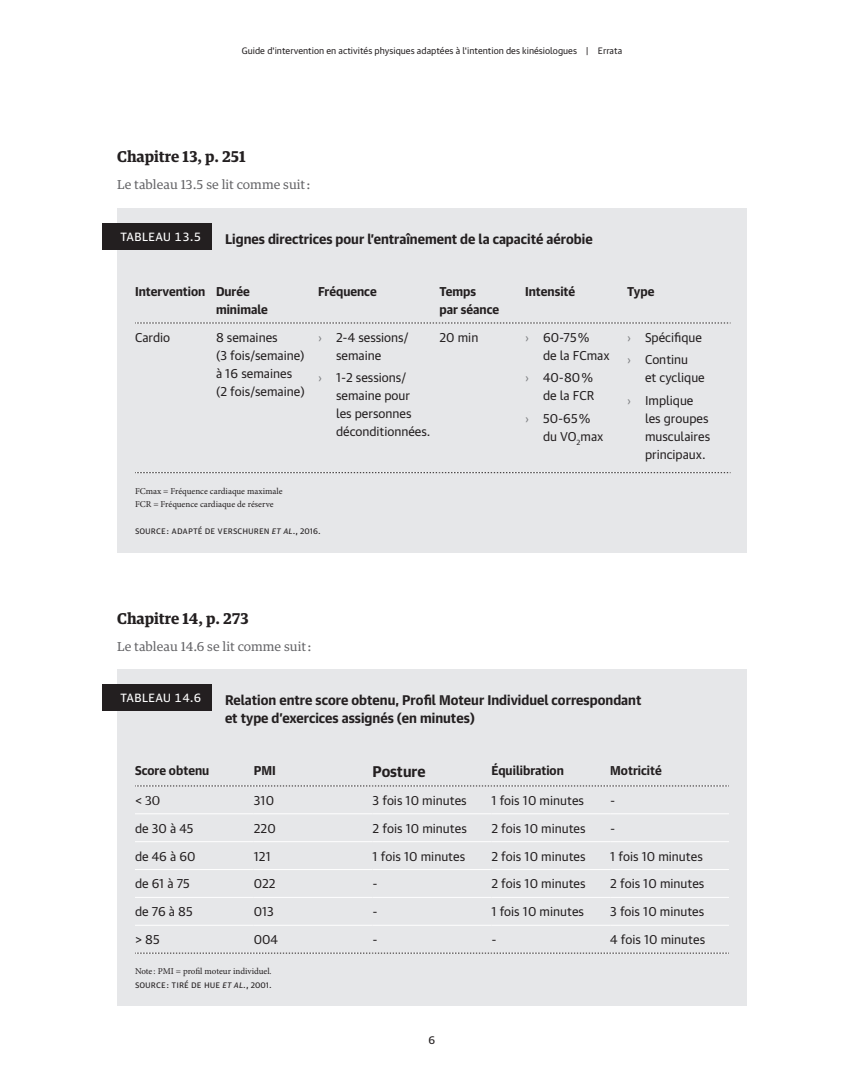
<style>
.page{position:relative;width:864px;height:1080px;background:#fff}
.page>*{position:absolute;margin:0;border:0;box-sizing:border-box;transform-origin:0 0}
.d_-_TITRE_2__etendu{font:700 15px "Guardian Text Egyp";color:#231f20}
.i_-_TAB_Entete__gauc{font:700 15px "Guardian Text Sans";color:#231f20}
.i_-_TAB_Titre{font:700 13.5px/18px "Guardian Text Sans";color:#231f20}
.h_-_ENC{font:13.5px "Guardian Text Sans";letter-spacing:-.02em;color:#fff}
.i_-_TAB_Texte__gauch{font:12.3px/18px "Guardian Text Sans";color:#231f20}
.i_-_TAB_Entete__gauc-2{font:700 12.3px/18px "Guardian Text Sans";color:#231f20}
.Errata{font:12.3px "Guardian Text Egyp";color:#636366}
.i_-_TAB_Texte__gauch-2{font:12.3px "Guardian Text Egyp";color:#231f20}
.i_-_TAB_Source{font:9px "Guardian Text Sans";color:#231f20}
.i_-_TAB_Note{font:9px/13.5px "Minion Pro";color:#231f20}
.s1{color:#808285}
.s2{font-style:italic}
.s3{font-family:"Guardian Text Sans"}
</style>
<div class="page">
<div style="left:117px;top:208px;width:630px;height:344px;background:#e6e7e9"></div>
<svg style="left:135px;top:323px;width:596px;height:1px"></svg>
<svg style="left:135px;top:472px;width:596px;height:1px"></svg>
<div style="left:102px;top:223px;width:110px;height:27px;background:#231f20"></div>
<div style="left:117px;top:669px;width:630px;height:337px;background:#e6e7e9"></div>
<hr style="left:135px;top:813px;width:119px;height:1px;background:#fff">
<hr style="left:254px;top:813px;width:119px;height:1px;background:#fff">
<hr style="left:373px;top:813px;width:118px;height:1px;background:#fff">
<hr style="left:491px;top:813px;width:119px;height:1px;background:#fff">
<hr style="left:610px;top:813px;width:119px;height:1px;background:#fff">
<hr style="left:135px;top:841px;width:119px;height:1px;background:#fff">
<hr style="left:254px;top:841px;width:119px;height:1px;background:#fff">
<hr style="left:373px;top:841px;width:118px;height:1px;background:#fff">
<hr style="left:491px;top:841px;width:119px;height:1px;background:#fff">
<hr style="left:610px;top:841px;width:119px;height:1px;background:#fff">
<hr style="left:135px;top:869px;width:119px;height:1px;background:#fff">
<hr style="left:254px;top:869px;width:119px;height:1px;background:#fff">
<hr style="left:373px;top:869px;width:118px;height:1px;background:#fff">
<hr style="left:491px;top:869px;width:119px;height:1px;background:#fff">
<hr style="left:610px;top:869px;width:119px;height:1px;background:#fff">
<hr style="left:135px;top:897px;width:119px;height:1px;background:#fff">
<hr style="left:254px;top:897px;width:119px;height:1px;background:#fff">
<hr style="left:373px;top:897px;width:118px;height:1px;background:#fff">
<hr style="left:491px;top:897px;width:119px;height:1px;background:#fff">
<hr style="left:610px;top:897px;width:119px;height:1px;background:#fff">
<hr style="left:135px;top:925px;width:119px;height:1px;background:#fff">
<hr style="left:254px;top:925px;width:119px;height:1px;background:#fff">
<hr style="left:373px;top:925px;width:118px;height:1px;background:#fff">
<hr style="left:491px;top:925px;width:119px;height:1px;background:#fff">
<hr style="left:610px;top:925px;width:119px;height:1px;background:#fff">
<svg style="left:135px;top:953px;width:594px;height:1px"></svg>
<svg style="left:135px;top:786px;width:594px;height:1px"></svg>
<div style="left:102px;top:684px;width:110px;height:27px;background:#231f20"></div>
<p class="i_-_TAB_Source" style="left:242px;top:43px;width:382px">Guide d'intervention en activités physiques adaptées à l'intention des kinésiologues | Errata</p>
<p class="d_-_TITRE_2__etendu" style="left:117px;top:144px;width:130px">Chapitre 13, p. 251</p>
<p class="Errata" style="left:117px;top:174px;width:195px">Le tableau 13.5 se lit comme suit :</p>
<p class="h_-_ENC" style="left:120px;top:225px;width:83px">Tableau 13. 5</p>
<p class="i_-_TAB_Titre" style="left:135px;top:229px;width:459px">Tableau 13.5 Lignes directrices pour l’entraînement de la capacité aérobie</p>
<p class="i_-_TAB_Entete__gauc-2" style="left:135px;top:281px;width:72px">Intervention</p>
<p class="i_-_TAB_Entete__gauc-2" style="left:216px;top:281px;width:53px">Durée minimale</p>
<p class="i_-_TAB_Entete__gauc-2" style="left:318px;top:281px;width:60px">Fréquence</p>
<p class="i_-_TAB_Entete__gauc-2" style="left:440px;top:281px;width:61px">Temps<br>par séance</p>
<p class="i_-_TAB_Entete__gauc-2" style="left:525px;top:281px;width:52px">Intensité</p>
<p class="i_-_TAB_Entete__gauc-2" style="left:627px;top:281px;width:29px">Type</p>
<p class="i_-_TAB_Texte__gauch" style="left:135px;top:327px;width:37px">Cardio</p>
<p class="i_-_TAB_Texte__gauch" style="left:216px;top:327px;width:90px">8 semaines<br>(3 fois/semaine) à 16 semaines (2 fois/semaine)</p>
<p class="i_-_TAB_Texte__gauch" style="left:336px;top:327px;width:74px;text-indent:-18px"><span class="s1">›</span> 2-4 sessions/ semaine</p>
<p class="i_-_TAB_Texte__gauch" style="left:627px;top:327px;width:77px"><span class="s1">›</span> Spécifique</p>
<p class="i_-_TAB_Texte__gauch" style="left:645px;top:350px;width:61px;text-indent:-18px"><span class="s1">›</span> Continu<br>et cyclique</p>
<p class="i_-_TAB_Texte__gauch" style="left:645px;top:390px;width:67px;text-indent:-18px"><span class="s1">›</span> Implique les groupes musculaires principaux.</p>
<p class="i_-_TAB_Texte__gauch" style="left:440px;top:327px;width:40px">20 min</p>
<p class="i_-_TAB_Texte__gauch" style="left:543px;top:327px;width:68px;text-indent:-18px"><span class="s1">›</span> 60-75 %<br>de la FCmax</p>
<p class="i_-_TAB_Texte__gauch" style="left:525px;top:368px;width:71px;text-align:right"><span class="s1">›</span> 40-80 % de la FCR</p>
<p class="i_-_TAB_Texte__gauch" style="left:543px;top:408px;width:62px;text-indent:-18px"><span class="s1">›</span> 50-65 % du VO<sub>2</sub>max</p>
<p class="i_-_TAB_Texte__gauch" style="left:336px;top:368px;width:94px;text-indent:-18px"><span class="s1">›</span> 1-2 sessions/ semaine pour les personnes déconditionnées.</p>
<p class="i_-_TAB_Note" style="left:135px;top:484px;width:149px">FCmax = Fréquence cardiaque maximale<br>FCR = Fréquence cardiaque de réserve</p>
<p class="i_-_TAB_Source" style="left:135px;top:524px;width:186px">Source : Adapté de Verschuren <span class="s2">ET AL</span>., 2016.</p>
<p class="d_-_TITRE_2__etendu" style="left:117px;top:606px;width:133px">Chapitre 14, p. 273</p>
<p class="Errata" style="left:117px;top:636px;width:196px">Le tableau 14.6 se lit comme suit :</p>
<p class="h_-_ENC" style="left:120px;top:686px;width:83px">Tableau 14. 6</p>
<p class="i_-_TAB_Titre" style="left:225px;top:690px;width:418px;text-indent:-90px">Tableau 14.6 Relation entre score obtenu, Profil Moteur Individuel correspondant et type d’exercices assignés (en minutes)</p>
<p class="i_-_TAB_Entete__gauc-2" style="left:135px;top:760px;width:76px">Score obtenu</p>
<p class="i_-_TAB_Entete__gauc-2" style="left:254px;top:760px;width:24px">PMI</p>
<p class="i_-_TAB_Entete__gauc" style="left:373px;top:759px;width:55px">Posture</p>
<p class="i_-_TAB_Entete__gauc-2" style="left:491px;top:760px;width:74px">Équilibration</p>
<p class="i_-_TAB_Entete__gauc-2" style="left:610px;top:760px;width:53px">Motricité</p>
<p class="i_-_TAB_Texte__gauch-2" style="left:135px;top:790px;width:27px"><span class="s3">&lt;</span> 30</p>
<p class="i_-_TAB_Texte__gauch" style="left:254px;top:790px;width:22px">310</p>
<p class="i_-_TAB_Texte__gauch" style="left:373px;top:790px;width:96px">3 fois 10 minutes</p>
<p class="i_-_TAB_Texte__gauch" style="left:491px;top:790px;width:94px">1 fois 10 minutes</p>
<p class="i_-_TAB_Texte__gauch" style="left:610px;top:790px;width:7px">-</p>
<p class="i_-_TAB_Texte__gauch" style="left:135px;top:818px;width:60px">de 30 à 45</p>
<p class="i_-_TAB_Texte__gauch" style="left:254px;top:818px;width:23px">220</p>
<p class="i_-_TAB_Texte__gauch" style="left:373px;top:818px;width:96px">2 fois 10 minutes</p>
<p class="i_-_TAB_Texte__gauch" style="left:491px;top:818px;width:96px">2 fois 10 minutes</p>
<p class="i_-_TAB_Texte__gauch" style="left:610px;top:818px;width:7px">-</p>
<p class="i_-_TAB_Texte__gauch" style="left:135px;top:846px;width:62px">de 46 à 60</p>
<p class="i_-_TAB_Texte__gauch" style="left:254px;top:846px;width:19px">121</p>
<p class="i_-_TAB_Texte__gauch" style="left:373px;top:846px;width:94px">1 fois 10 minutes</p>
<p class="i_-_TAB_Texte__gauch" style="left:491px;top:846px;width:96px">2 fois 10 minutes</p>
<p class="i_-_TAB_Texte__gauch" style="left:610px;top:846px;width:94px">1 fois 10 minutes</p>
<p class="i_-_TAB_Texte__gauch" style="left:135px;top:874px;width:56px">de 61 à 75</p>
<p class="i_-_TAB_Texte__gauch" style="left:254px;top:874px;width:23px">022</p>
<p class="i_-_TAB_Texte__gauch" style="left:373px;top:874px;width:7px">-</p>
<p class="i_-_TAB_Texte__gauch" style="left:491px;top:874px;width:96px">2 fois 10 minutes</p>
<p class="i_-_TAB_Texte__gauch" style="left:610px;top:874px;width:96px">2 fois 10 minutes</p>
<p class="i_-_TAB_Texte__gauch" style="left:135px;top:902px;width:59px">de 76 à 85</p>
<p class="i_-_TAB_Texte__gauch" style="left:254px;top:902px;width:22px">013</p>
<p class="i_-_TAB_Texte__gauch" style="left:373px;top:902px;width:7px">-</p>
<p class="i_-_TAB_Texte__gauch" style="left:491px;top:902px;width:94px">1 fois 10 minutes</p>
<p class="i_-_TAB_Texte__gauch" style="left:610px;top:902px;width:96px">3 fois 10 minutes</p>
<p class="i_-_TAB_Texte__gauch" style="left:135px;top:929px;width:26px">&gt; 85</p>
<p class="i_-_TAB_Texte__gauch" style="left:254px;top:929px;width:26px">004</p>
<p class="i_-_TAB_Texte__gauch" style="left:373px;top:929px;width:7px">-</p>
<p class="i_-_TAB_Texte__gauch" style="left:491px;top:929px;width:7px">-</p>
<p class="i_-_TAB_Texte__gauch" style="left:610px;top:929px;width:96px">4 fois 10 minutes</p>
<p class="i_-_TAB_Note" style="left:135px;top:965px;width:138px">Note : PMI = profil moteur individuel.</p>
<p class="i_-_TAB_Source" style="left:135px;top:977px;width:137px">Source : Tiré de H ue <span class="s2">ET AL.</span>, 2001.</p>
<p class="i_-_TAB_Texte__gauch" style="left:429px;top:1029px;width:8px">6</p>
</div>
